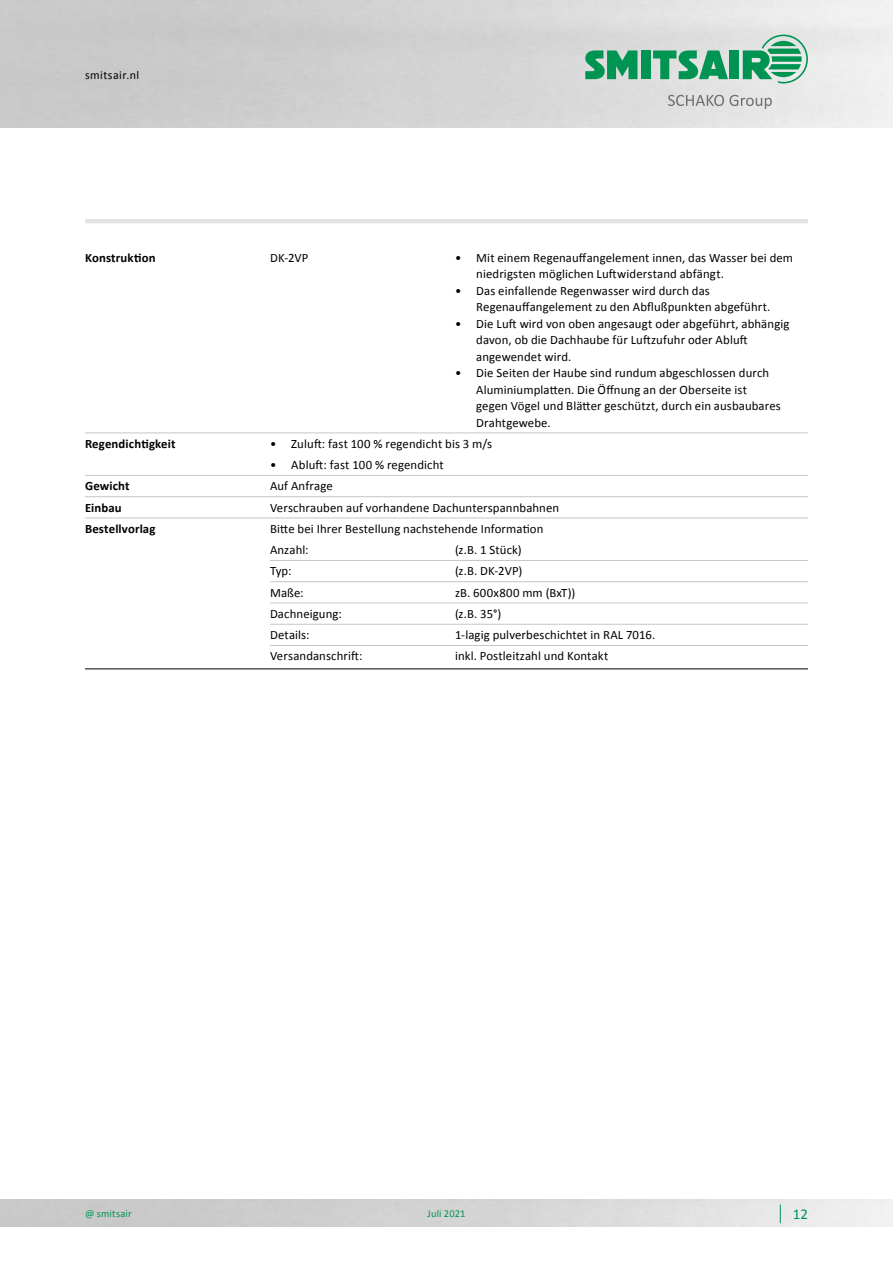
<style>
.page{position:relative;width:893px;height:1263px;background:#fff}
.page>*{position:absolute;margin:0;border:0;box-sizing:border-box;transform-origin:0 0}
.t1{font:15px "Calibri";color:#009453}
.t2{font:12.75px/16.5px "Calibri";letter-spacing:.01em;color:#000}
.t3{font:700 12.75px "Calibri";letter-spacing:.01em;color:#000}
.t4{font:12px "Calibri";letter-spacing:.035em;color:#000}
.t5{font:10.5px "Calibri";letter-spacing:.015em;color:#009453}
</style>
<div class="page">
<img style="left:0;top:0;width:893px;height:128px">
<svg style="left:668px;top:95px;width:104px;height:14px"></svg>
<div style="left:641px;top:50px;width:9px;height:29px;background:#009453"></div>
<svg style="left:585px;top:50px;width:52px;height:29px;background:#39a676"></svg>
<div style="left:730px;top:50px;width:9px;height:29px;background:#009453"></div>
<svg style="left:653px;top:50px;width:75px;height:29px;background:#59b28b"></svg>
<svg style="left:743px;top:35px;width:65px;height:48px;background:#79bfa0"></svg>
<hr style="left:85px;top:219px;width:723px;height:4px;background:#e3e3e3">
<svg style="left:780px;top:1204px;width:1px;height:19px"></svg>
<hr style="left:85px;top:433px;width:185px;height:1px;background:#c6c6c6">
<hr style="left:85px;top:475px;width:185px;height:1px;background:#c6c6c6">
<hr style="left:85px;top:496px;width:185px;height:1px;background:#c6c6c6">
<hr style="left:270px;top:496px;width:185px;height:1px;background:#c6c6c6">
<hr style="left:455px;top:496px;width:353px;height:1px;background:#c6c6c6">
<hr style="left:85px;top:518px;width:185px;height:1px;background:#c6c6c6">
<hr style="left:270px;top:518px;width:185px;height:1px;background:#c6c6c6">
<hr style="left:455px;top:518px;width:353px;height:1px;background:#c6c6c6">
<hr style="left:270px;top:560px;width:185px;height:1px;background:#c6c6c6">
<hr style="left:455px;top:560px;width:353px;height:1px;background:#c6c6c6">
<hr style="left:270px;top:581px;width:185px;height:1px;background:#c6c6c6">
<hr style="left:455px;top:581px;width:353px;height:1px;background:#c6c6c6">
<hr style="left:270px;top:603px;width:185px;height:1px;background:#c6c6c6">
<hr style="left:455px;top:603px;width:353px;height:1px;background:#c6c6c6">
<hr style="left:270px;top:624px;width:185px;height:1px;background:#c6c6c6">
<hr style="left:455px;top:624px;width:353px;height:1px;background:#c6c6c6">
<hr style="left:270px;top:645px;width:185px;height:1px;background:#c6c6c6">
<hr style="left:455px;top:645px;width:353px;height:1px;background:#c6c6c6">
<hr style="left:85px;top:668px;width:185px;height:1px;background:#000">
<hr style="left:270px;top:668px;width:185px;height:1px;background:#000">
<hr style="left:455px;top:668px;width:353px;height:1px;background:#000">
<hr style="left:270px;top:433px;width:185px;height:1px;background:#c6c6c6">
<hr style="left:455px;top:433px;width:353px;height:1px;background:#c6c6c6">
<hr style="left:270px;top:475px;width:185px;height:1px;background:#c6c6c6">
<hr style="left:455px;top:475px;width:353px;height:1px;background:#c6c6c6">
<p class="t4" style="left:85px;top:67px;width:56px">smitsair.nl</p>
<p class="t3" style="left:85px;top:248px;width:72px">Konstruktion</p>
<p class="t2" style="left:270px;top:249px;width:40px">DK-2VP</p>
<p class="t2" style="left:476px;top:249px;width:318px;text-indent:-21px">• Mit einem Regenauffangelement innen, das Wasser bei dem niedrigsten möglichen Luftwiderstand abfängt.</p>
<p class="t2" style="left:476px;top:282px;width:296px;text-indent:-21px">• Das einfallende Regenwasser wird durch das<br>Regenauffangelement zu den Abflußpunkten abgeführt.</p>
<p class="t2" style="left:476px;top:315px;width:315px;text-indent:-21px">• Die Luft wird von oben angesaugt oder abgeführt, abhängig davon, ob die Dachhaube für Luftzufuhr oder Abluft angewendet wird.</p>
<p class="t2" style="left:476px;top:364px;width:306px;text-indent:-21px">• Die Seiten der Haube sind rundum abgeschlossen durch Aluminiumplatten. Die Öffnung an der Oberseite ist gegen Vögel und Blätter geschützt, durch ein ausbaubares Drahtgewebe.</p>
<p class="t3" style="left:85px;top:434px;width:92px">Regendichtigkeit</p>
<p class="t2" style="left:270px;top:435px;width:224px">• Zuluft: fast 100 % regendicht bis 3 m/s</p>
<p class="t2" style="left:270px;top:456px;width:175px">• Abluft: fast 100 % regendicht</p>
<p class="t3" style="left:85px;top:477px;width:46px">Gewicht</p>
<p class="t2" style="left:270px;top:477px;width:64px">Auf Anfrage</p>
<p class="t3" style="left:85px;top:498px;width:38px">Einbau</p>
<p class="t2" style="left:270px;top:499px;width:291px">Verschrauben auf vorhandene Dachunterspannbahnen</p>
<p class="t3" style="left:85px;top:520px;width:72px">Bestellvorlag</p>
<p class="t2" style="left:270px;top:518px;width:275px;line-height:21.3px">Bitte bei Ihrer Bestellung nachstehende Information<br>Anzahl:</p>
<p class="t2" style="left:455px;top:541px;width:68px">(z.B. 1 Stück)</p>
<p class="t2" style="left:270px;top:562px;width:23px">Typ:</p>
<p class="t2" style="left:455px;top:562px;width:69px">(z.B. DK-2VP)</p>
<p class="t2" style="left:270px;top:584px;width:35px">Maße:</p>
<p class="t2" style="left:455px;top:584px;width:122px">zB. 600x800 mm (BxT))</p>
<p class="t2" style="left:270px;top:605px;width:74px">Dachneigung:</p>
<p class="t2" style="left:455px;top:605px;width:48px">(z.B. 35°)</p>
<p class="t2" style="left:270px;top:626px;width:41px">Details:</p>
<p class="t2" style="left:455px;top:626px;width:202px">1-lagig pulverbeschichtet in RAL 7016.</p>
<p class="t2" style="left:270px;top:647px;width:94px">Versandanschrift:</p>
<p class="t2" style="left:455px;top:647px;width:155px">inkl. Postleitzahl und Kontakt</p>
<p class="t5" style="left:85px;top:1206px;width:48px">@ smitsair</p>
<p class="t5" style="left:427px;top:1206px;width:39px">Juli 2021</p>
<p class="t1" style="left:793px;top:1203px;width:17px">12</p>
</div>
